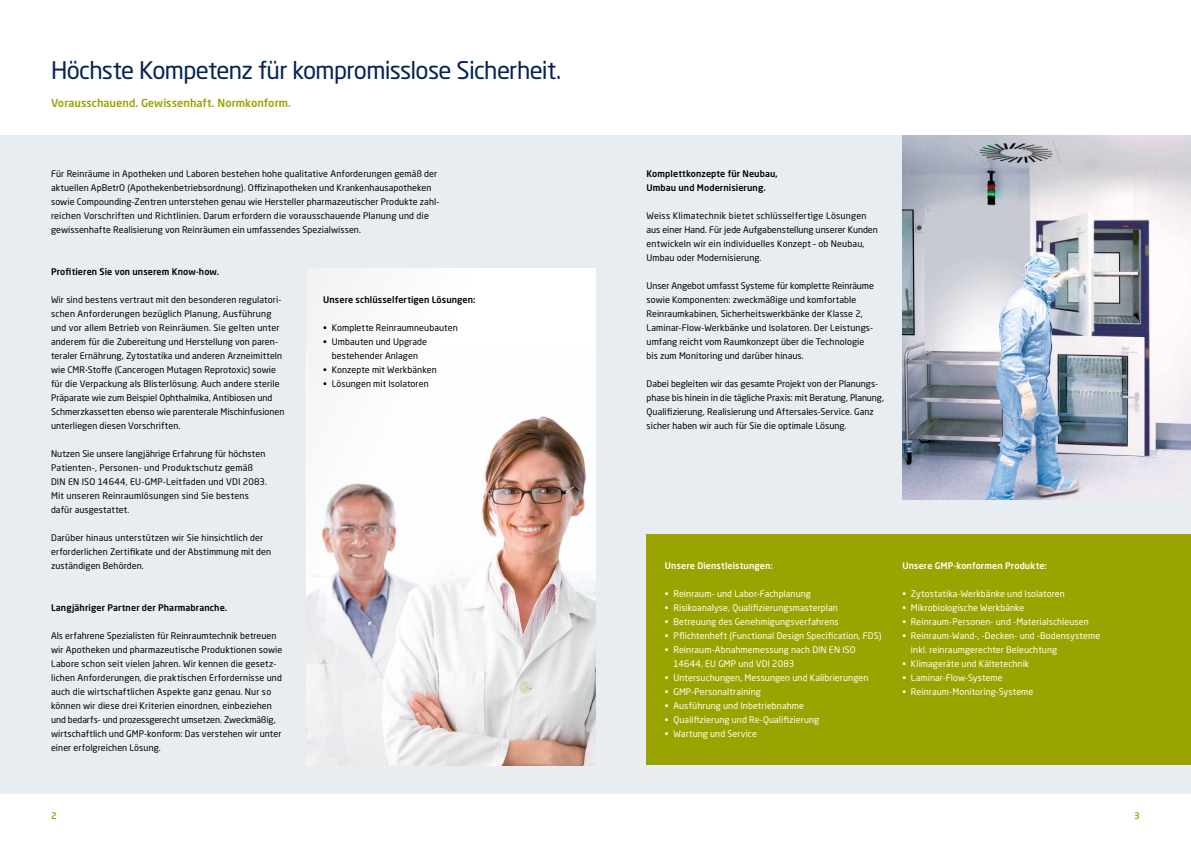
<style>
.page{position:relative;width:1191px;height:842px;background:#fff}
.page>*{position:absolute;margin:0;border:0;box-sizing:border-box;transform-origin:0 0}
.t1{font:24px "Neo Sans W1 G";letter-spacing:-.03em;color:#052453}
.t2{font:500 11px "Neo Sans W1 G";letter-spacing:.005em;color:#9aa400}
.t3{font:9px/14px "Neo Sans W1 G";letter-spacing:.01em;color:#000}
.t4{font:9px/14px "Neo Sans W1 G";letter-spacing:.01em;color:#fff}
.t5{font:500 9px/14px "Neo Sans W1 G";letter-spacing:.01em;color:#000}
.t6{font:500 9px "Neo Sans W1 G";letter-spacing:.01em;color:#fff}
.t7{font:500 9px "Neo Sans W1 G";color:#9aa400}
</style>
<div class="page">
<div style="left:0;top:135px;width:1191px;height:658px;background:#e8edf1"></div>
<div style="left:646px;top:534px;width:545px;height:231px;background:#9aa400"></div>
<img style="left:902px;top:135px;width:289px;height:364px">
<svg style="left:306px;top:268px;width:289px;height:497px;fill:#f7f7f7"></svg>
<h1 class="t1" style="left:51px;top:56px;width:511px">Höchste Kompetenz für kompromisslose Sicherheit.</h1>
<p class="t2" style="left:51px;top:96px;width:242px">Vorausschauend. Gewissenhaft. Normkonform.</p>
<p class="t3" style="left:51px;top:167px;width:389px">Für Reinräume in Apotheken und Laboren bestehen hohe qualitative Anforderungen gemäß der aktuellen ApBetrO (Apothekenbetriebsordnung). Offizinapotheken und Krankenhausapotheken sowie Compounding-Zentren unterstehen genau wie Hersteller pharmazeutischer Produkte zahl&shy;reichen Vorschriften und Richtlinien. Darum erfordern die vorausschauende Planung und die gewissenhafte Realisierung von Reinräumen ein umfassendes Spezialwissen.</p>
<p class="t5" style="left:51px;top:264px;width:170px">Profitieren Sie von unserem Know-how.</p>
<p class="t3" style="left:51px;top:293px;width:235px">Wir sind bestens vertraut mit den besonderen regulatori&shy;schen Anforderungen bezüglich Planung, Ausführung und vor allem Betrieb von Reinräumen. Sie gelten unter anderem für die Zubereitung und Herstellung von paren&shy;teraler Ernährung, Zytostatika und anderen Arzneimitteln wie CMR-Stoffe (Cancerogen Mutagen Reprotoxic) sowie für die Verpackung als Blisterlösung. Auch andere sterile Präparate wie zum Beispiel Ophthalmika, Antibiosen und Schmerzkassetten ebenso wie parenterale Mischinfusionen unterliegen diesen Vorschriften.</p>
<p class="t3" style="left:51px;top:447px;width:217px">Nutzen Sie unsere langjährige Erfahrung für höchsten Patienten-, Personen- und Produktschutz gemäß DIN EN ISO 14644, EU-GMP-Leitfaden und VDI 2083.<br>Mit unseren Reinraumlösungen sind Sie bestens dafür ausgestattet.</p>
<p class="t3" style="left:51px;top:531px;width:222px">Darüber hinaus unterstützen wir Sie hinsichtlich der erforderlichen Zertifikate und der Abstimmung mit den zuständigen Behörden.</p>
<p class="t5" style="left:51px;top:601px;width:178px">Langjähriger Partner der Pharmabranche.</p>
<p class="t3" style="left:51px;top:629px;width:233px">Als erfahrene Spezialisten für Reinraumtechnik betreuen wir Apotheken und pharmazeutische Produktionen sowie Labore schon seit vielen Jahren. Wir kennen die gesetz&shy;lichen Anforderungen, die praktischen Erfordernisse und auch die wirtschaftlichen Aspekte ganz genau. Nur so können wir diese drei Kriterien einordnen, einbeziehen und bedarfs- und prozessgerecht umsetzen. Zweckmäßig, wirtschaftlich und GMP-konform: Das verstehen wir unter einer erfolgreichen Lösung.</p>
<p class="t5" style="left:323px;top:293px;width:154px">Unsere schlüsselfertigen Lösungen:</p>
<p class="t3" style="left:323px;top:321px;width:136px">• Komplette Reinraumneubauten</p>
<p class="t3" style="left:323px;top:335px;width:105px;text-align:center">• Umbauten und Upgrade bestehender Anlagen</p>
<p class="t3" style="left:323px;top:363px;width:115px">• Konzepte mit Werkbänken</p>
<p class="t3" style="left:323px;top:377px;width:107px">• Lösungen mit Isolatoren</p>
<p class="t5" style="left:646px;top:167px;width:133px">Komplettkonzepte für Neubau,<br>Umbau und Modernisierung.</p>
<p class="t3" style="left:646px;top:209px;width:233px">Weiss Klimatechnik bietet schlüsselfertige Lösungen aus einer Hand. Für jede Aufgabenstellung unserer Kunden entwickeln wir ein individuelles Konzept – ob Neubau, Umbau oder Modernisierung.</p>
<p class="t3" style="left:646px;top:279px;width:229px">Unser Angebot umfasst Systeme für komplette Reinräume sowie Komponenten: zweckmäßige und komfortable Reinraumkabinen, Sicherheitswerkbänke der Klasse 2, Laminar-Flow-Werkbänke und Isolatoren. Der Leistungs&shy;umfang reicht vom Raumkonzept über die Technologie bis zum Monitoring und darüber hinaus.</p>
<p class="t3" style="left:646px;top:377px;width:239px">Dabei begleiten wir das gesamte Projekt von der Planungs&shy;phase bis hinein in die tägliche Praxis: mit Beratung, Planung, Qualifizierung, Realisierung und Aftersales-Service. Ganz sicher haben wir auch für Sie die optimale Lösung.</p>
<p class="t6" style="left:665px;top:560px;width:109px">Unsere Dienstleistungen:</p>
<p class="t4" style="left:665px;top:587px;width:147px">• Reinraum- und Labor-Fachplanung</p>
<p class="t4" style="left:665px;top:601px;width:174px">• Risikoanalyse, Qualifizierungsmasterplan</p>
<p class="t4" style="left:665px;top:615px;width:175px">• Betreuung des Genehmigungsverfahrens</p>
<p class="t4" style="left:665px;top:629px;width:218px">• Pflichtenheft (Functional Design Specification, FDS)</p>
<p class="t4" style="left:673px;top:643px;width:184px;text-indent:-9px">• Reinraum-Abnahmemessung nach DIN EN ISO<br>14644, EU GMP und VDI 2083</p>
<p class="t4" style="left:665px;top:671px;width:205px">• Untersuchungen, Messungen und Kalibrierungen</p>
<p class="t4" style="left:665px;top:685px;width:97px">• GMP-Personaltraining</p>
<p class="t4" style="left:665px;top:699px;width:141px">• Ausführung und Inbetriebnahme</p>
<p class="t4" style="left:665px;top:713px;width:156px">• Qualifizierung und Re-Qualifizierung</p>
<p class="t4" style="left:665px;top:727px;width:93px">• Wartung und Service</p>
<p class="t6" style="left:902px;top:560px;width:146px">Unsere GMP-konformen Produkte:</p>
<p class="t4" style="left:902px;top:587px;width:164px">• Zytostatika-Werkbänke und Isolatoren</p>
<p class="t4" style="left:902px;top:601px;width:124px">• Mikrobiologische Werkbänke</p>
<p class="t4" style="left:902px;top:615px;width:188px">• Reinraum-Personen- und -Materialschleusen</p>
<p class="t4" style="left:911px;top:629px;width:191px;text-indent:-9px">• Reinraum-Wand-, -Decken- und -Bodensysteme inkl. reinraumgerechter Beleuchtung</p>
<p class="t4" style="left:902px;top:657px;width:128px">• Klimageräte und Kältetechnik</p>
<p class="t4" style="left:902px;top:671px;width:102px">• Laminar-Flow-Systeme</p>
<p class="t4" style="left:902px;top:685px;width:133px">• Reinraum-Monitoring-Systeme</p>
<p class="t7" style="left:51px;top:810px;width:7px">2</p>
<p class="t7" style="left:1134px;top:810px;width:7px">3</p>
</div>
